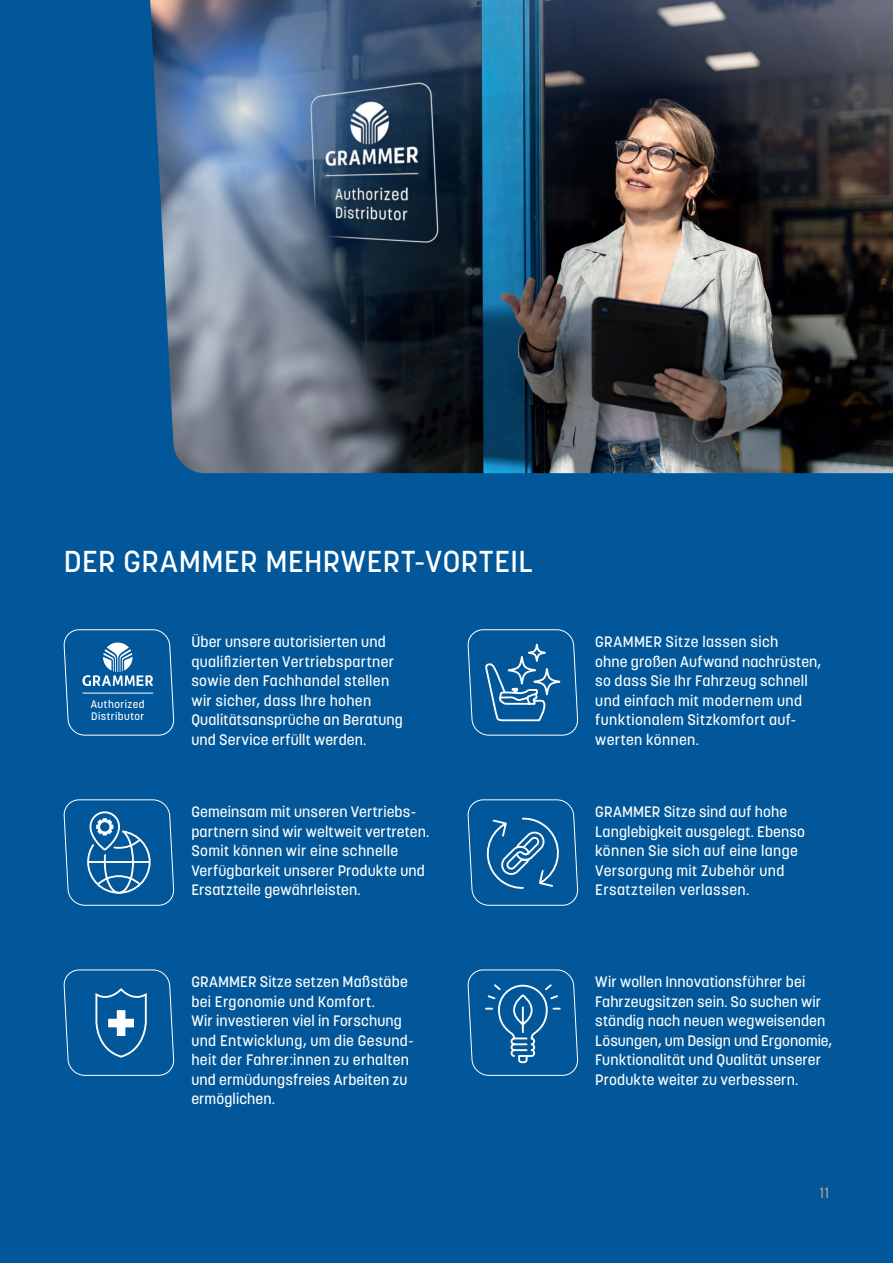
<style>
.page{position:relative;width:893px;height:1263px;background:#01579a}
.page>*{position:absolute;margin:0;border:0;box-sizing:border-box;transform-origin:0 0}
.t1{font:500 30px "Korolev";letter-spacing:.015em;color:#fff}
.t2{font:500 15px/19.5px "Korolev";letter-spacing:.01em;color:#fff}
.t3{font:500 15px "Korolev";color:#a99e8f}
.t4{font:500 10.8px/12.1px "Korolev";letter-spacing:.04em;color:#fff}
</style>
<div class="page">
<img style="left:150px;top:0;width:743px;height:473px">
<svg style="left:63px;top:799px;width:112px;height:107px"></svg>
<svg style="left:467px;top:799px;width:112px;height:107px"></svg>
<svg style="left:467px;top:629px;width:112px;height:107px"></svg>
<svg style="left:467px;top:969px;width:112px;height:107px"></svg>
<svg style="left:63px;top:969px;width:112px;height:107px"></svg>
<svg style="left:63px;top:629px;width:112px;height:107px"></svg>
<hr style="left:82px;top:693px;width:71px;height:1px;background:#fff">
<h1 class="t1" style="left:64px;top:543px;width:470px">DER GRAMMER MEHRWERT-VORTEIL</h1>
<p class="t4" style="left:91px;top:698px;width:55px">Authorized<br>Distributor</p>
<p class="t2" style="left:191px;top:632px;width:213px">Über unsere autorisierten und qualifizierten Vertriebspartner sowie den Fachhandel stellen wir sicher, dass Ihre hohen<br>Qualitätsansprüche an Beratung und Service erfüllt werden.</p>
<p class="t2" style="left:595px;top:632px;width:227px">GRAMMER Sitze lassen sich<br>ohne großen Aufwand nachrüsten, so dass Sie Ihr Fahrzeug schnell und einfach mit modernem und funktionalem Sitzkomfort auf&shy;werten können.</p>
<p class="t2" style="left:191px;top:802px;width:240px">Gemeinsam mit unseren Vertriebs&shy;partnern sind wir weltweit vertreten.<br>Somit können wir eine schnelle Verfügbarkeit unserer Produkte und Ersatzteile gewährleisten.</p>
<p class="t2" style="left:595px;top:802px;width:211px">GRAMMER Sitze sind auf hohe<br>Langlebigkeit ausgelegt. Ebenso können Sie sich auf eine lange<br>Versorgung mit Zubehör und<br>Ersatzteilen verlassen.</p>
<p class="t2" style="left:191px;top:972px;width:224px">GRAMMER Sitze setzen Maßstäbe bei Ergonomie und Komfort.<br>Wir investieren viel in Forschung und Entwicklung, um die Gesund&shy;heit der Fahrer:innen zu erhalten und ermüdungsfreies Arbeiten zu ermöglichen.</p>
<p class="t2" style="left:595px;top:972px;width:238px">Wir wollen Innovationsführer bei Fahrzeugsitzen sein. So suchen wir ständig nach neuen wegweisenden Lösungen, um Design und Ergonomie, Funktionalität und Qualität unserer Produkte weiter zu verbessern.</p>
<p class="t3" style="left:820px;top:1183px;width:11px">11</p>
</div>
